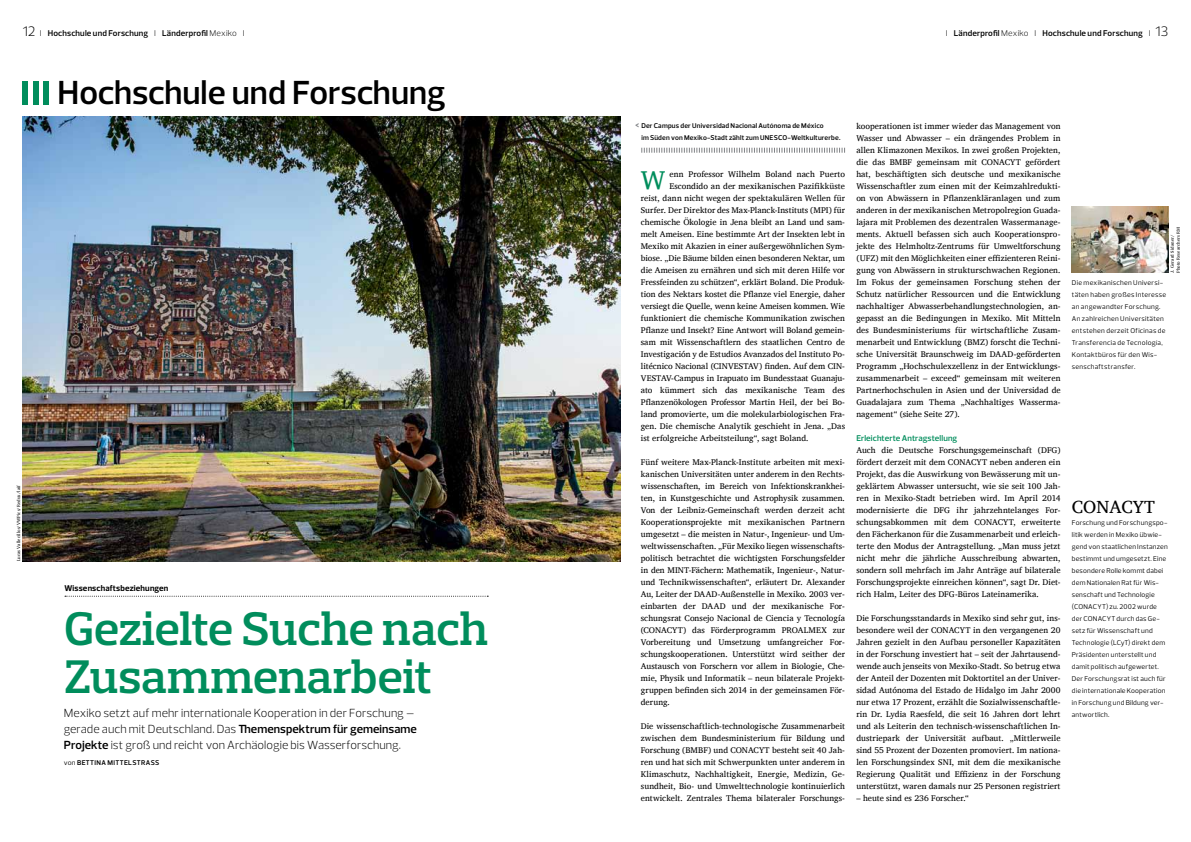
<style>
.page{position:relative;width:1191px;height:842px;background:#fff}
.page>*{position:absolute;margin:0;border:0;box-sizing:border-box;transform-origin:0 0}
.t1{font:600 48px/48px "Prelo Slab";letter-spacing:-.005em;color:#008d5c}
.t2{font:600 34px "Prelo";color:#000}
.t3{font:26.4px "Charis SIL";color:#008d5c}
.t4{font:18px "Charis SIL";color:#000}
.t5{font:300 12px/16px "Prelo";letter-spacing:.005em;color:#000}
.t6{font:8.5px/12px "Charis SIL";letter-spacing:.005em;color:#000;text-align:justify}
.t7{font:600 8.5px "Prelo";letter-spacing:.02em;color:#000}
.t8{font:700 8.5px "Prelo";letter-spacing:.02em;color:#000}
.t9{font:7px/12px "Prelo";letter-spacing:.025em;color:#000}
.t10{font:600 7px/12px "Prelo";letter-spacing:.025em;color:#000}
.t11{font:600 7px "Prelo";letter-spacing:.05em;color:#000}
.t12{font:4.5px/6px "Charis SIL";letter-spacing:.02em;color:#000}
.s1{font-weight:300;font-size:14px}
.s2{font-weight:300}
.s3{font-weight:600}
.s4{font-weight:400}
.s5{font-size:11px;color:#808285}
.s6{font-family:"Prelo";font-weight:600;color:#008d5c}
</style>
<div class="page">
<img style="left:23px;top:117px;width:597px;height:444px">
<svg style="left:65px;top:596px;width:423px;height:1px"></svg>
<div style="left:23px;top:81px;width:5px;height:23px;background:#008d5c"></div>
<div style="left:33px;top:81px;width:5px;height:23px;background:#008d5c"></div>
<div style="left:44px;top:81px;width:5px;height:23px;background:#008d5c"></div>
<img style="left:1071px;top:207px;width:97px;height:66px">
<svg style="left:641px;top:148px;width:204px;height:5px"></svg>
<p class="t7" style="left:23px;top:28px;width:223px"><span class="s1">12</span> <span class="s2">I</span> Hochschule und Forschung <span class="s2">I</span> Länderprofil <span class="s2">Mexiko I</span></p>
<p class="t2" style="left:58px;top:72px;width:389px">Hochschule und Forschung</p>
<p class="t12" style="left:16px;top:561px;width:78px;rotate:-90deg">Lucas Vallecillos/VWPics/Redux/laif</p>
<p class="t8" style="left:64px;top:583px;width:105px">Wissenschaftsbeziehungen</p>
<p class="t1" style="left:64px;top:604px;width:425px">Gezielte Suche nach<br>Zusammenarbeit</p>
<p class="t5" style="left:64px;top:705px;width:355px">Mexiko setzt auf mehr internationale Kooperation in der Forschung – gerade auch mit Deutschland. Das <span class="s3">Themenspektrum für gemeinsame<br>Projekte</span> ist groß und reicht von Archäologie bis Wasserforschung.</p>
<p class="t11" style="left:64px;top:758px;width:97px"><span class="s4">von</span> BETTINA MITTELSTRASS</p>
<p class="t7" style="left:946px;top:28px;width:224px"><span class="s2">I</span> Länderprofil <span class="s2">Mexiko I</span> Hochschule und Forschung <span class="s2">I</span> <span class="s1">13</span></p>
<p class="t10" style="left:641px;top:119px;width:201px;text-indent:-6px"><span class="s5">&lt;</span> Der Campus der Universidad Nacional Autónoma de México<br>im Süden von Mexiko-Stadt zählt zum UNESCO-Weltkulturerbe.</p>
<p class="t3" style="left:641px;top:164px;width:26px">W</p>
<p class="t6" style="left:669px;top:168px;width:177px">enn Professor Wilhelm Boland nach Puerto</p>
<p class="t6" style="left:669px;top:180px;width:177px">Escondido an der mexikanischen Pazifikküste</p>
<p class="t6" style="left:641px;top:192px;width:206px">reist, dann nicht wegen der spektakulären Wellen für</p>
<p class="t6" style="left:641px;top:204px;width:206px">Surfer. Der Direktor des Max-Planck-Instituts (MPI) für</p>
<p class="t6" style="left:641px;top:216px;width:206px">chemische Ökologie in Jena bleibt an Land und sam-</p>
<p class="t6" style="left:641px;top:228px;width:206px">melt Ameisen. Eine bestimmte Art der Insekten lebt in</p>
<p class="t6" style="left:641px;top:240px;width:206px">Mexiko mit Akazien in einer außergewöhnlichen Sym-</p>
<p class="t6" style="left:641px;top:252px;width:206px">biose. „Die Bäume bilden einen besonderen Nektar, um</p>
<p class="t6" style="left:641px;top:264px;width:206px">die Ameisen zu ernähren und sich mit deren Hilfe vor</p>
<p class="t6" style="left:641px;top:276px;width:206px">Fressfeinden zu schützen“, erklärt Boland. Die Produk-</p>
<p class="t6" style="left:641px;top:288px;width:206px">tion des Nektars kostet die Pflanze viel Energie, daher</p>
<p class="t6" style="left:641px;top:300px;width:206px">versiegt die Quelle, wenn keine Ameisen kommen. Wie</p>
<p class="t6" style="left:641px;top:312px;width:206px">funktioniert die chemische Kommunikation zwischen</p>
<p class="t6" style="left:641px;top:324px;width:206px">Pflanze und Insekt? Eine Antwort will Boland gemein-</p>
<p class="t6" style="left:641px;top:336px;width:206px">sam mit Wissenschaftlern des staatlichen Centro de</p>
<p class="t6" style="left:641px;top:348px;width:206px">Investigación y de Estudios Avanzados del Instituto Po-</p>
<p class="t6" style="left:641px;top:360px;width:206px">litécnico Nacional (CINVESTAV) finden. Auf dem CIN-</p>
<p class="t6" style="left:641px;top:372px;width:206px">VESTAV-Campus in Irapuato im Bundesstaat Guanaju-</p>
<p class="t6" style="left:641px;top:384px;width:206px">ato kümmert sich das mexikanische Team des</p>
<p class="t6" style="left:641px;top:396px;width:206px">Pflanzenökologen Professor Martin Heil, der bei Bo-</p>
<p class="t6" style="left:641px;top:408px;width:206px">land promovierte, um die molekularbiologischen Fra-</p>
<p class="t6" style="left:641px;top:420px;width:206px">gen. Die chemische Analytik geschieht in Jena. „Das</p>
<p class="t6" style="left:641px;top:432px;width:169px">ist erfolgreiche Arbeitsteilung“, sagt Boland.</p>
<p class="t6" style="left:641px;top:456px;width:206px">Fünf weitere Max-Planck-Institute arbeiten mit mexi&shy;kanischen Universitäten unter anderem in den Rechts&shy;wissenschaften, im Bereich von Infektionskrankhei&shy;ten, in Kunstgeschichte und Astrophysik zusammen.<br>Von der Leibniz-Gemeinschaft werden derzeit acht Kooperationsprojekte mit mexikanischen Partnern umgesetzt – die meisten in Natur-, Ingenieur- und Um&shy;weltwissenschaften. „Für Mexiko liegen wissenschafts&shy;politisch betrachtet die wichtigsten Forschungsfelder in den MINT-Fächern: Mathematik, Ingenieur-, Natur&shy;und Technikwissenschaften“, erläutert Dr. Alexander Au, Leiter der DAAD-Außenstelle in Mexiko. 2003 ver&shy;einbarten der DAAD und der mexikanische For&shy;schungsrat Consejo Nacional de Ciencia y Tecnología (CONACYT) das Förderprogramm PROALMEX zur Vorbereitung und Umsetzung umfangreicher For&shy;schungskooperationen. Unterstützt wird seither der Austausch von Forschern vor allem in Biologie, Che&shy;mie, Physik und Informatik – neun bilaterale Projekt&shy;gruppen befinden sich 2014 in der gemeinsamen För&shy;derung.</p>
<p class="t6" style="left:641px;top:720px;width:206px">Die wissenschaftlich-technologische Zusammenarbeit zwischen dem Bundesministerium für Bildung und Forschung (BMBF) und CONACYT besteht seit 40 Jah&shy;ren und hat sich mit Schwerpunkten unter anderem in Klimaschutz, Nachhaltigkeit, Energie, Medizin, Ge&shy;sundheit, Bio- und Umwelttechnologie kontinuierlich entwickelt. Zentrales Thema bilateraler Forschungs-</p>
<p class="t6" style="left:856px;top:120px;width:206px">kooperationen ist immer wieder das Management von Wasser und Abwasser – ein drängendes Problem in allen Klimazonen Mexikos. In zwei großen Projekten, die das BMBF gemeinsam mit CONACYT gefördert hat, beschäftigten sich deutsche und mexikanische Wissenschaftler zum einen mit der Keimzahlredukti&shy;on von Abwässern in Pflanzenkläranlagen und zum anderen in der mexikanischen Metropolregion Guada&shy;lajara mit Problemen des dezentralen Wassermanage&shy;ments. Aktuell befassen sich auch Kooperationspro&shy;jekte des Helmholtz-Zentrums für Umweltforschung (UFZ) mit den Möglichkeiten einer effizienteren Reini&shy;gung von Abwässern in strukturschwachen Regionen.<br>Im Fokus der gemeinsamen Forschung stehen der Schutz natürlicher Ressourcen und die Entwicklung nachhaltiger Abwasserbehandlungstechnologien, an&shy;gepasst an die Bedingungen in Mexiko. Mit Mitteln des Bundesministeriums für wirtschaftliche Zusam&shy;menarbeit und Entwicklung (BMZ) forscht die Techni&shy;sche Universität Braunschweig im DAAD-geförderten Programm „Hochschulexzellenz in der Entwicklungs&shy;zusammenarbeit – exceed“ gemeinsam mit weiteren Partnerhochschulen in Asien und der Universidad de Guadalajara zum Thema „Nachhaltiges Wasserma&shy;nagement“ (siehe Seite 27).</p>
<p class="t6" style="left:856px;top:432px;width:206px;text-align:left"><span class="s6">Erleichterte Antragstellung<br></span>Auch die Deutsche Forschungsgemeinschaft (DFG) fördert derzeit mit dem CONACYT neben anderen ein Projekt, das die Auswirkung von Bewässerung mit un&shy;geklärtem Abwasser untersucht, wie sie seit 100 Jah&shy;ren in Mexiko-Stadt betrieben wird. Im April 2014 modernisierte die DFG ihr jahrzehntelanges For&shy;schungsabkommen mit dem CONACYT, erweiterte den Fächerkanon für die Zusammenarbeit und erleich&shy;terte den Modus der Antragstellung. „Man muss jetzt nicht mehr die jährliche Ausschreibung abwarten, sondern soll mehrfach im Jahr Anträge auf bilaterale Forschungsprojekte einreichen können“, sagt Dr. Diet&shy;rich Halm, Leiter des DFG-Büros Lateinamerika.</p>
<p class="t6" style="left:856px;top:612px;width:206px">Die Forschungsstandards in Mexiko sind sehr gut, ins&shy;besondere weil der CONACYT in den vergangenen 20<br>Jahren gezielt in den Aufbau personeller Kapazitäten in der Forschung investiert hat – seit der Jahrtausend&shy;wende auch jenseits von Mexiko-Stadt. So betrug etwa der Anteil der Dozenten mit Doktortitel an der Univer&shy;sidad Autónoma del Estado de Hidalgo im Jahr 2000 nur etwa 17 Prozent, erzählt die Sozialwissenschaftle&shy;rin Dr. Lydia Raesfeld, die seit 16 Jahren dort lehrt und als Leiterin den technisch-wissenschaftlichen In&shy;dustriepark der Universität aufbaut. „Mittlerweile sind 55 Prozent der Dozenten promoviert. Im nationa&shy;len Forschungsindex SNI, mit dem die mexikanische Regierung Qualität und Effizienz in der Forschung unterstützt, waren damals nur 25 Personen registriert</p>
<p class="t6" style="left:856px;top:792px;width:114px">– heute sind es 236 Forscher.“</p>
<p class="t12" style="left:1169px;top:273px;width:47px;rotate:-90deg">J. Gerard Sidaner/<br>Photo Researchers RM</p>
<p class="t9" style="left:1071px;top:276px;width:96px">Die mexikanischen Universi&shy;täten haben großes Interesse an angewandter Forschung.<br>An zahlreichen Universitäten entstehen derzeit Oficinas de<br>Transferencia de Tecnología,<br>Kontaktbüros für den Wis&shy;senschaftstransfer.</p>
<p class="t4" style="left:1071px;top:496px;width:84px">CONACYT</p>
<p class="t9" style="left:1071px;top:516px;width:97px">Forschung und Forschungspo&shy;litik werden in Mexiko übwie&shy;gend von staatlichen Instanzen bestimmt und umgesetzt. Eine besondere Rolle kommt dabei dem Nationalen Rat für Wis&shy;senschaft und Technologie (CONACYT) zu. 2002 wurde der CONACYT durch das Ge&shy;setz für Wissenschaft und<br>Technologie (LCyT) direkt dem<br>Präsidenten unterstellt und damit politisch aufgewertet.<br>Der Forschungsrat ist auch für die internationale Kooperation in Forschung und Bildung ver&shy;antwortlich.</p>
</div>
